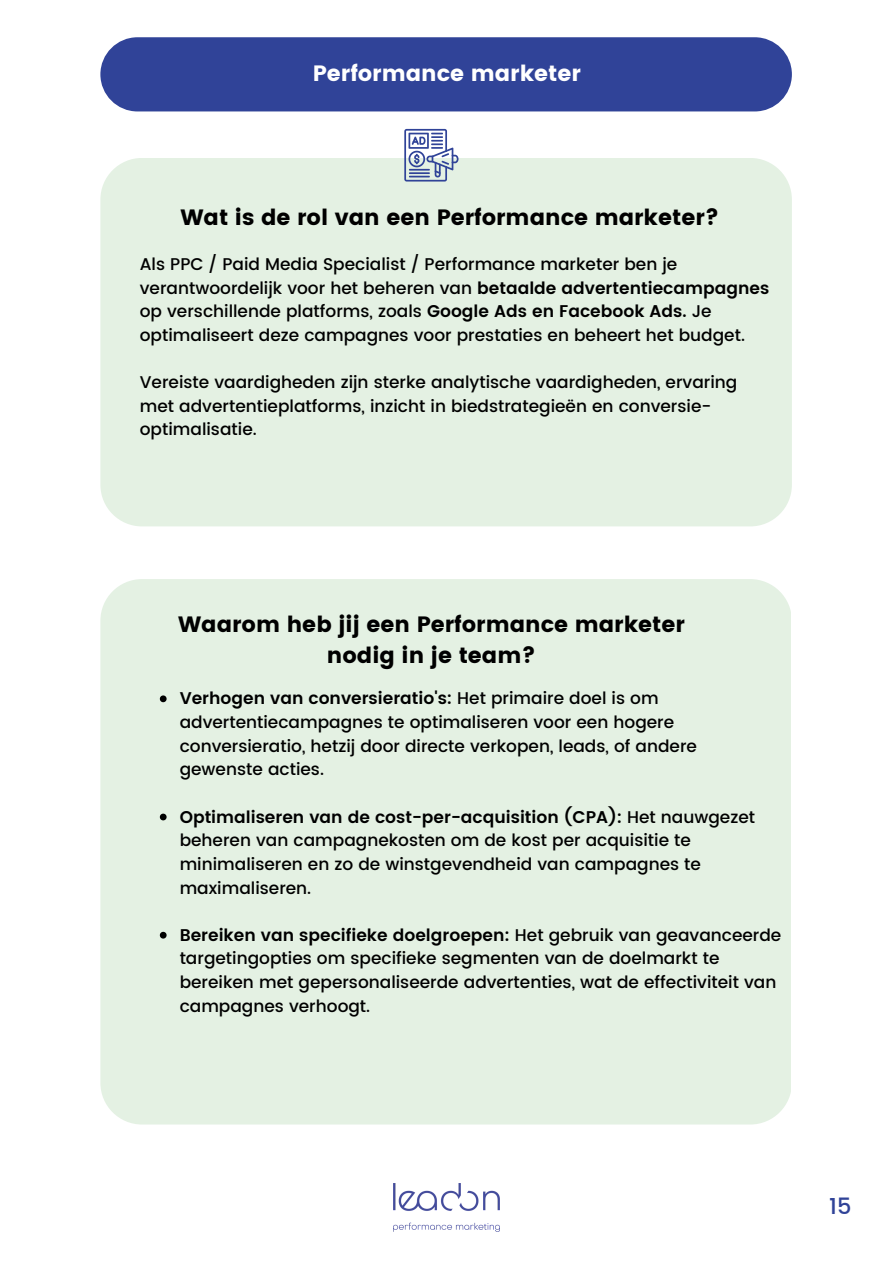
<style>
.page{position:relative;width:894px;height:1264px;background:#fff}
.page>*{position:absolute;margin:0;border:0;box-sizing:border-box;transform-origin:0 0}
.t1{font:500 22.5px "Poppins";color:#304398}
.t2{font:22.2px/30.3px "Poppins";color:#000;text-align:center}
.t3{font:22.2px "Poppins";color:#fff}
.t4{font:500 16.95px/23.7px "Poppins";color:#000}
.s1{font-weight:600}
</style>
<div class="page">
<img style="left:394px;top:1183px;width:105px;height:48px">
<div style="left:100px;top:158px;width:691px;height:368px;background:#e4f1e3;border-radius:42px"></div>
<div style="left:100px;top:37px;width:691px;height:74px;background:#304398;border-radius:37px"></div>
<div style="left:100px;top:579px;width:690px;height:545px;background:#e4f1e3;border-radius:42px"></div>
<svg style="left:160px;top:695px;width:6px;height:7px"></svg>
<svg style="left:160px;top:813px;width:6px;height:7px"></svg>
<svg style="left:160px;top:931px;width:6px;height:7px"></svg>
<svg style="left:404px;top:129px;width:54px;height:52px"></svg>
<p class="t3" style="left:313px;top:60px;width:269px">Performance marketer</p>
<h1 class="t2" style="left:180px;top:202px;width:540px">Wat is de rol van een Performance marketer?</h1>
<p class="t4" style="left:140px;top:252px;width:630px">Als PPC / Paid Media Specialist / Performance marketer ben je verantwoordelijk voor het beheren van <span class="s1">betaalde advertentiecampagnes </span>op verschillende platforms, zoals <span class="s1">Google Ads en Facebook Ads.</span> Je optimaliseert deze campagnes voor prestaties en beheert het budget.</p>
<p class="t4" style="left:140px;top:370px;width:599px">Vereiste vaardigheden zijn sterke analytische vaardigheden, ervaring met advertentieplatforms, inzicht in biedstrategieën en conversie&shy;optimalisatie.</p>
<p class="t2" style="left:178px;top:609px;width:508px">Waarom heb jij een Performance marketer nodig in je team?</p>
<p class="t4" style="left:180px;top:686px;width:518px"><span class="s1">Verhogen van conversieratio's:</span> Het primaire doel is om advertentiecampagnes te optimaliseren voor een hogere conversieratio, hetzij door directe verkopen, leads, of andere gewenste acties.</p>
<h1 class="t4" style="left:180px;top:805px;width:577px"><span class="s1">Optimaliseren van de cost-per-acquisition (CPA):</span> Het nauwgezet beheren van campagnekosten om de kost per acquisitie te minimaliseren en zo de winstgevendheid van campagnes te maximaliseren.</h1>
<h2 class="t4" style="left:180px;top:923px;width:603px"><span class="s1">Bereiken van specifieke doelgroepen:</span> Het gebruik van geavanceerde targetingopties om specifieke segmenten van de doelmarkt te bereiken met gepersonaliseerde advertenties, wat de effectiviteit van campagnes verhoogt.</h2>
<h2 class="t1" style="left:829px;top:1192px;width:24px">15</h2>
</div>
